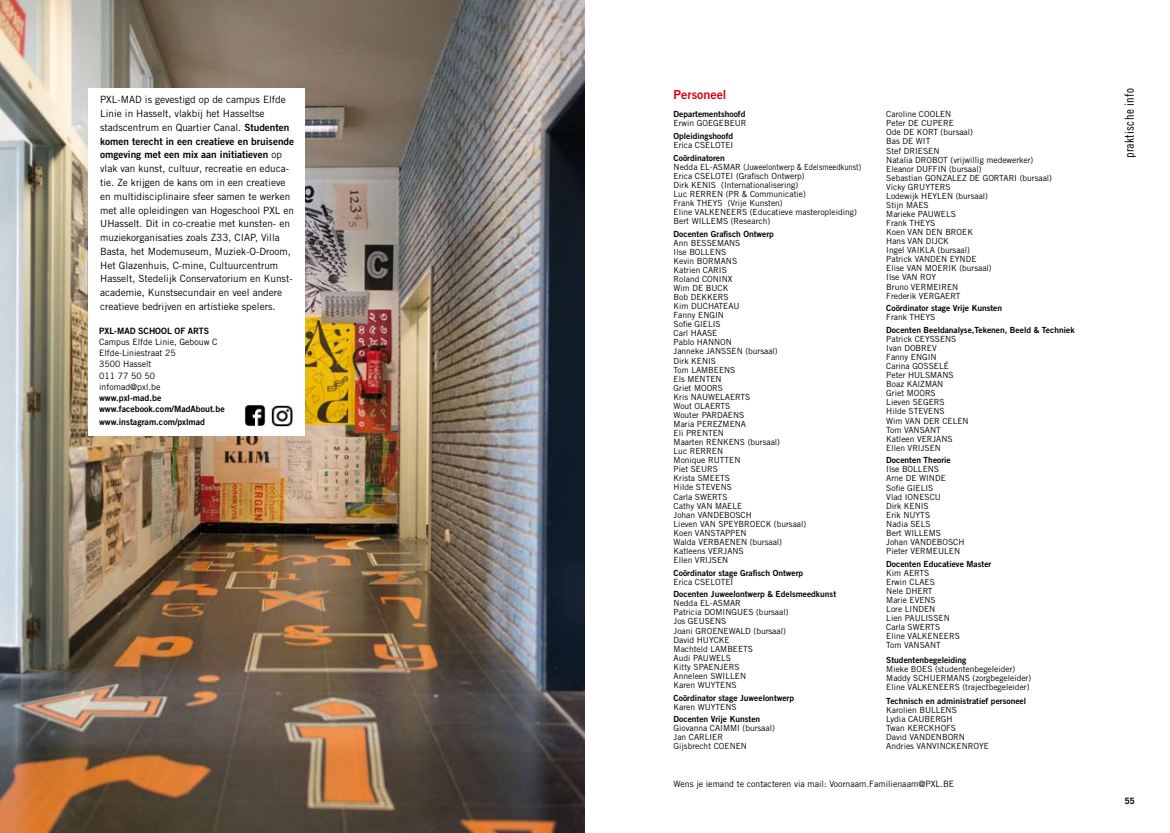
<style>
.page{position:relative;width:1170px;height:833px;background:#fff}
.page>*{position:absolute;margin:0;border:0;box-sizing:border-box;transform-origin:0 0}
.t1{font:12.5px "Trade Gothic Cond Eighteen";letter-spacing:.025em;color:#000}
.t2{font:12.5px "Trade Gothic Bold Two";color:#e2001a}
.t3{font:10px/13.8px "Trade Gothic";color:#000}
.t4{font:10px/13.8px "Trade Gothic Bold Two";color:#000}
.t5{font:8.75px/11.2px "Trade Gothic";color:#000}
.t6{font:8.75px/11.2px "Trade Gothic Bold Two";color:#000}
.t7{font:700 8.75px "Trade Gothic";color:#000}
.t8{font:8.5px/9px "Trade Gothic";color:#000}
.t9{font:8.5px "Trade Gothic Bold Two";color:#000}
.s1{font-family:"Trade Gothic Bold Two"}
.s2{font-family:"Trade Gothic"}
</style>
<div class="page">
<img style="left:0;top:0;width:585px;height:833px">
<div style="left:89px;top:89px;width:216px;height:347px;background:#fff"></div>
<img style="left:244px;top:405px;width:22px;height:21px">
<img style="left:271px;top:405px;width:21px;height:22px">
<p class="t3" style="left:100px;top:93px;width:191px">PXL-MAD is gevestigd op de campus Elfde<br>Linie in Hasselt, vlakbij het Hasseltse stadscentrum en Quartier Canal. <span class="s1">Studenten</span></p>
<p class="t4" style="left:100px;top:134px;width:195px">komen terecht in een creatieve en bruisende omgeving met een mix aan initiatieven <span class="s2">op</span></p>
<p class="t3" style="left:100px;top:162px;width:195px">vlak van kunst, cultuur, recreatie en educa&shy;tie. Ze krijgen de kans om in een creatieve en multidisciplinaire sfeer samen te werken met alle opleidingen van Hogeschool PXL en UHasselt. Dit in co-creatie met kunsten- en muziekorganisaties zoals Z33, CIAP, Villa Basta, het Modemuseum, Muziek-O-Droom, Het Glazenhuis, C-mine, Cultuurcentrum Hasselt, Stedelijk Conservatorium en Kunst&shy;academie, Kunstsecundair en veel andere creatieve bedrijven en artistieke spelers.</p>
<p class="t6" style="left:99px;top:325px;width:25px">PXL-MAD</p>
<p class="t6" style="left:138px;top:325px;width:24px">SCHOOL</p>
<p class="t6" style="left:174px;top:325px;width:20px">OF ARTS</p>
<p class="t5" style="left:99px;top:336px;width:120px">Campus Elfde Linie, Gebouw C<br>Elfde-Liniestraat 25<br>3500 Hasselt<br>011 77 50 50 infomad@pxl.be</p>
<p class="t6" style="left:99px;top:392px;width:127px">www.pxl-mad.be www.facebook.com/MadAbout.be</p>
<p class="t6" style="left:99px;top:416px;width:107px">www.instagram.com/pxlmad</p>
<h1 class="t2" style="left:673px;top:86px;width:54px">Personeel</h1>
<p class="t9" style="left:673px;top:109px;width:73px">Departementshoofd</p>
<p class="t8" style="left:673px;top:119px;width:74px">Erwin GOEGEBEUR</p>
<p class="t9" style="left:673px;top:131px;width:61px">Opleidingshoofd</p>
<p class="t8" style="left:673px;top:140px;width:61px">Erica CSELOTEI</p>
<p class="t9" style="left:673px;top:152px;width:53px">Coördinatoren</p>
<p class="t8" style="left:673px;top:162px;width:189px">Nedda EL-ASMAR (Juweelontwerp &amp; Edelsmeedkunst)<br>Erica CSELOTEI (Grafisch Ontwerp)<br>Dirk KENIS (Internationalisering)<br>Luc RERREN (PR &amp; Communicatie)<br>Frank THEYS (Vrije Kunsten)<br>Eline VALKENEERS (Educatieve masteropleiding)<br>Bert WILLEMS (Research)</p>
<p class="t9" style="left:673px;top:228px;width:102px">Docenten Grafisch Ontwerp</p>
<p class="t8" style="left:673px;top:238px;width:134px">Ann BESSEMANS<br>Ilse BOLLENS<br>Kevin BORMANS<br>Katrien CARIS<br>Roland CONINX<br>Wim DE BUCK<br>Bob DEKKERS<br>Kim DUCHATEAU<br>Fanny ENGIN<br>Sofie GIELIS<br>Carl HAASE<br>Pablo HANNON<br>Janneke JANSSEN (bursaal)<br>Dirk KENIS<br>Tom LAMBEENS<br>Els MENTEN<br>Griet MOORS<br>Kris NAUWELAERTS<br>Wout OLAERTS<br>Wouter PARDAENS<br>Maria PEREZMENA<br>Eli PRENTEN<br>Maarten RENKENS (bursaal)<br>Luc RERREN<br>Monique RUTTEN<br>Piet SEURS<br>Krista SMEETS<br>Hilde STEVENS<br>Carla SWERTS<br>Cathy VAN MAELE<br>Johan VANDEBOSCH<br>Lieven VAN SPEYBROECK (bursaal)<br>Koen VANSTAPPEN<br>Walda VERBAENEN (bursaal)<br>Katleens VERJANS<br>Ellen VRIJSEN</p>
<p class="t9" style="left:673px;top:567px;width:131px">Coördinator stage Grafisch Ontwerp</p>
<p class="t8" style="left:673px;top:577px;width:33px">Erica Cselote</p>
<p class="t8" style="left:730px;top:577px;width:4px">ï</p>
<p class="t9" style="left:673px;top:589px;width:164px">Docenten Juweelontwerp &amp; Edelsmeedkunst</p>
<p class="t8" style="left:673px;top:598px;width:116px">Nedda EL-ASMAR<br>Patricia DOMINGUES (bursaal)<br>Jos GEUSENS<br>Joani GROENEWALD (bursaal)<br>David HUYCKE<br>Machteld LAMBEETS<br>Audi PAUWELS<br>Kitty SPAENJERS<br>Anneleen SWILLEN<br>Karen WUYTENS</p>
<p class="t9" style="left:673px;top:692px;width:122px">Coördinator stage Juweelontwerp</p>
<p class="t8" style="left:673px;top:702px;width:65px">Karen WUYTENS</p>
<p class="t9" style="left:673px;top:714px;width:88px">Docenten Vrije Kunsten</p>
<p class="t8" style="left:673px;top:723px;width:48px">Giovanna Caimmi</p>
<p class="t8" style="left:742px;top:723px;width:34px">(bursaal)</p>
<p class="t8" style="left:673px;top:732px;width:75px">Jan CARLIER<br>Gijsbrecht COENEN</p>
<p class="t8" style="left:886px;top:110px;width:167px">Caroline COOLEN<br>Peter DE CUPERE<br>Ode DE KORT (bursaal)<br>Bas DE WIT<br>Stef DRIESEN<br>Natalia DROBOT (vrijwillig medewerker)<br>Eleanor DUFFIN (bursaal)<br>Sebastian GONZALEZ DE GORTARI (bursaal)<br>Vicky GRUYTERS<br>Lodewijk HEYLEN (bursaal)<br>Stijn MAES<br>Marieke PAUWELS<br>Frank THEYS<br>Koen VAN DEN BROEK<br>Hans VAN DIJCK<br>Ingel VAIKLA (bursaal)<br>Patrick VANDEN EYNDE<br>Elise VAN MOERIK (bursaal)<br>Ilse VAN ROY<br>Bruno VERMEIREN<br>Frederik VERGAERT</p>
<p class="t9" style="left:886px;top:303px;width:117px">Coördinator stage Vrije Kunsten</p>
<p class="t8" style="left:886px;top:313px;width:50px">Frank THEYS</p>
<p class="t9" style="left:886px;top:324px;width:190px">Docenten Beeldanalyse,Tekenen, Beeld &amp; Techniek</p>
<p class="t8" style="left:886px;top:334px;width:84px">Patrick CEYSSENS<br>Ivan DOBREV<br>Fanny ENGIN<br>Carina GOSSELÉ<br>Peter HULSMANS<br>Boaz KAIZMAN<br>Griet MOORS<br>Lieven SEGERS<br>Hilde STEVENS<br>Wim VAN DER CELEN<br>Tom VANSANT<br>Katleen VERJANS<br>Ellen VRIJSEN</p>
<p class="t9" style="left:886px;top:455px;width:66px">Docenten Theorie</p>
<p class="t8" style="left:886px;top:465px;width:80px">Ilse BOLLENS<br>Arne DE WINDE<br>Sofie GIELIS<br>Vlad IONESCU<br>Dirk KENIS<br>Erik NUYTS<br>Nadia SELS<br>Bert WILLEMS<br>Johan VANDEBOSCH<br>Pieter VERMEULEN</p>
<p class="t9" style="left:886px;top:558px;width:106px">Docenten Educatieve Master</p>
<p class="t8" style="left:886px;top:568px;width:75px">Kim AERTS<br>Erwin CLAES<br>Nele DHERT<br>Marie EVENS<br>Lore LINDEN<br>Lien PAULISSEN<br>Carla SWERTS<br>Eline VALKENEERS<br>Tom VANSANT</p>
<p class="t9" style="left:886px;top:654px;width:82px">Studentenbegeleiding</p>
<p class="t8" style="left:886px;top:664px;width:130px">Mieke BOES (studentenbegeleider)<br>Maddy Schuermans</p>
<p class="t8" style="left:886px;top:673px;width:146px;text-align:right">(zorgbegeleider)<br>Eline VALKENEERS (trajectbegeleider)</p>
<p class="t9" style="left:886px;top:696px;width:141px">Technisch en administratief personeel</p>
<p class="t8" style="left:886px;top:705px;width:104px">Karolien BULLENS<br>Lydia CAUBERGH<br>Twan KERCKHOFS<br>David VANDENBORN<br>Andries VANVINCKENROYE</p>
<p class="t5" style="left:673px;top:777px;width:282px">Wens je iemand te contacteren via mail: Voornaam.Familienaam@PXL.BE</p>
<h1 class="t1" style="left:1121px;top:158px;width:71px;rotate:-90deg">praktische info</h1>
<p class="t7" style="left:1124px;top:796px;width:11px">55</p>
</div>
